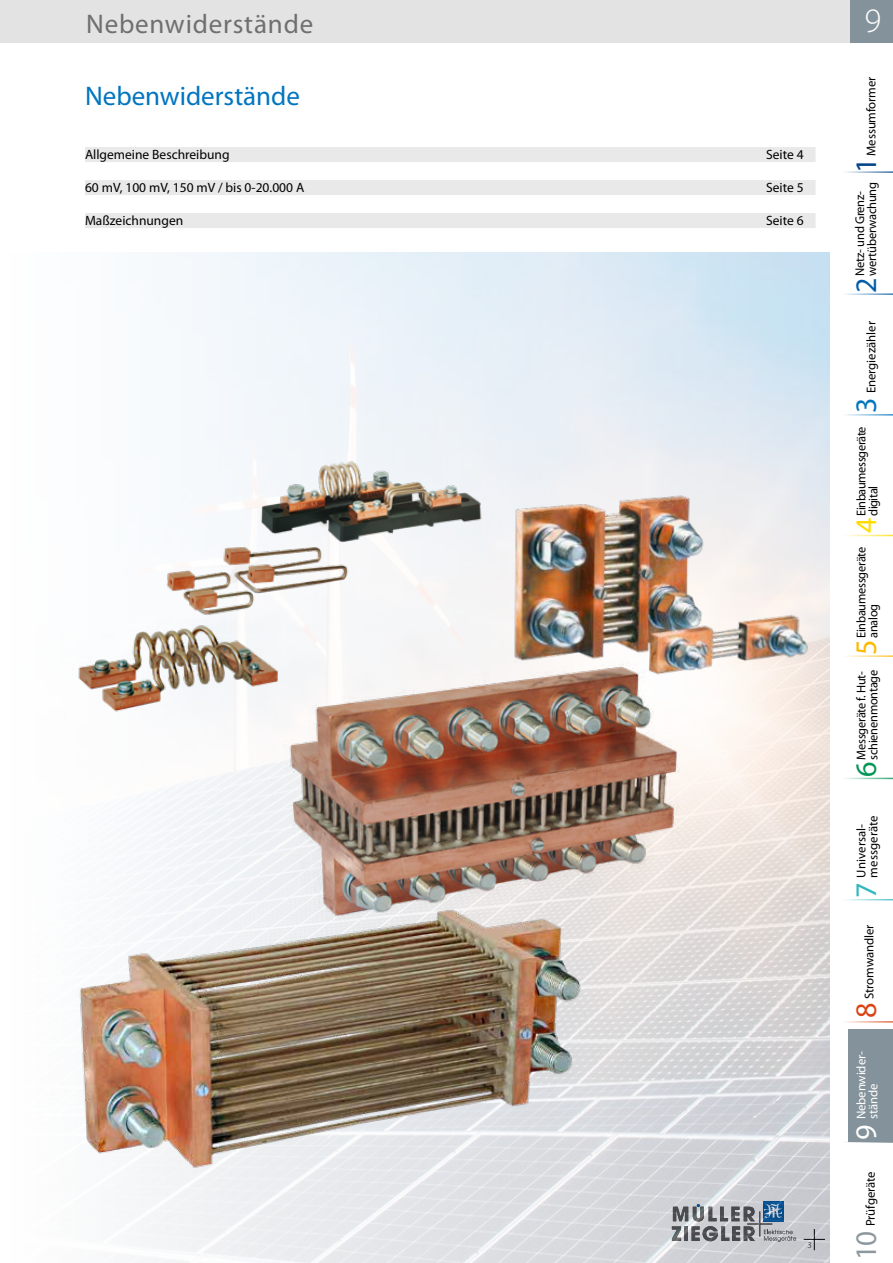
<style>
.page{position:relative;width:893px;height:1263px;background:#fff}
.page>*{position:absolute;margin:0;border:0;box-sizing:border-box;transform-origin:0 0}
.t1{font:300 34.35px "Myriad Pro";color:#fff}
.t2{font:30px "Myriad Pro";color:#8d989e}
.t3{font:30px "Myriad Pro";color:#048}
.t4{font:30px "Myriad Pro";color:#005da9}
.t5{font:30px "Myriad Pro";color:#fbba00}
.t6{font:30px "Myriad Pro";color:#fff}
.t7{font:30px "Myriad Pro";color:#0075bf}
.t8{font:30px "Myriad Pro";color:#fd0}
.t9{font:30px "Myriad Pro";color:#009655}
.t10{font:30px "Myriad Pro";color:#31b7bc}
.t11{font:30px "Myriad Pro";color:#da4415}
.t12{font:27px "Myriad Pro";letter-spacing:.03em;color:#706f6f}
.t13{font:27px "Myriad Pro";color:#0075bf}
.t14{font:13.5px "Myriad Pro";color:#000}
.t15{font:12.75px/12px "Myriad Pro";letter-spacing:-.02em;color:#000}
.t16{font:12.75px/12px "Myriad Pro";letter-spacing:.01em;color:#000}
.t17{font:12.75px/12px "Myriad Pro";letter-spacing:-.01em;color:#fff}
.t18{font:12.75px "Myriad Pro";color:#000}
.t19{font:300 9px "Myriad Pro";color:#000}
</style>
<div class="page">
<div style="left:0;top:0;width:893px;height:43px;background:#e3e3e3"></div>
<div style="left:850px;top:0;width:43px;height:43px;background:#83929b"></div>
<div style="left:848px;top:1029px;width:45px;height:113px;background:#83929b"></div>
<hr style="left:842px;top:293px;width:51px;height:2px;background:#005da9">
<hr style="left:842px;top:171px;width:51px;height:2px;background:#048">
<hr style="left:842px;top:655px;width:51px;height:2px;background:#fbba00">
<hr style="left:842px;top:1141px;width:51px;height:2px;background:#83929b">
<hr style="left:842px;top:414px;width:51px;height:2px;background:#0075bf">
<hr style="left:842px;top:535px;width:51px;height:1px;background:#fd0">
<hr style="left:842px;top:778px;width:51px;height:1px;background:#009655">
<hr style="left:842px;top:899px;width:51px;height:1px;background:#31b7bc">
<hr style="left:842px;top:1021px;width:51px;height:2px;background:#da4415">
<div style="left:85px;top:147px;width:731px;height:15px;background:#e9e9e9"></div>
<div style="left:85px;top:180px;width:731px;height:15px;background:#e9e9e9"></div>
<div style="left:85px;top:213px;width:731px;height:15px;background:#e9e9e9"></div>
<img style="left:140px;top:253px;width:689px;height:1010px">
<img style="left:484px;top:430px;width:346px;height:289px">
<img style="left:197px;top:636px;width:577px;height:384px">
<img style="left:79px;top:896px;width:523px;height:277px">
<img style="left:250px;top:454px;width:235px;height:100px">
<img style="left:149px;top:532px;width:235px;height:100px">
<img style="left:78px;top:619px;width:214px;height:100px">
<h3 class="t12" style="left:86px;top:7px;width:229px">Nebenwiderstände</h3>
<h1 class="t1" style="left:864px;top:0;width:18px">9</h1>
<h3 class="t13" style="left:85px;top:80px;width:216px">Nebenwiderstände</h3>
<p class="t14" style="left:85px;top:146px;width:146px">Allgemeine Beschreibung</p>
<p class="t14" style="left:766px;top:146px;width:39px">Seite 4</p>
<p class="t14" style="left:85px;top:179px;width:221px">60 mV, 100 mV, 150 mV / bis 0-20.000 A</p>
<p class="t14" style="left:766px;top:179px;width:39px">Seite 5</p>
<p class="t14" style="left:85px;top:212px;width:100px">Maßzeichnungen</p>
<p class="t14" style="left:766px;top:212px;width:39px">Seite 6</p>
<p class="t19" style="left:808px;top:1239px;width:6px">3</p>
<p class="t15" style="left:865px;top:156px;width:81px;rotate:-90deg">Messumformer</p>
<p class="t15" style="left:854px;top:276px;width:95px;rotate:-90deg">Netz- und Grenz&shy;wertüberwachung</p>
<h2 class="t3" style="left:848px;top:173px;width:17px;rotate:-90deg">1</h2>
<h2 class="t4" style="left:848px;top:293px;width:17px;rotate:-90deg">2</h2>
<p class="t18" style="left:863px;top:393px;width:74px;rotate:-90deg">Energiezähler</p>
<h2 class="t7" style="left:848px;top:413px;width:17px;rotate:-90deg">3</h2>
<p class="t15" style="left:855px;top:516px;width:91px;rotate:-90deg">Einbaumessgeräte digital</p>
<h2 class="t8" style="left:848px;top:533px;width:17px;rotate:-90deg">4</h2>
<p class="t15" style="left:855px;top:638px;width:93px;rotate:-90deg">Einbaumessgeräte analog</p>
<h2 class="t5" style="left:848px;top:655px;width:17px;rotate:-90deg">5</h2>
<p class="t15" style="left:855px;top:760px;width:91px;rotate:-90deg">Messgeräte f. Hut&shy;schienenmontage</p>
<h2 class="t9" style="left:848px;top:776px;width:17px;rotate:-90deg">6</h2>
<p class="t16" style="left:855px;top:878px;width:64px;rotate:-90deg">Universal&shy;messgeräte</p>
<h2 class="t10" style="left:848px;top:898px;width:17px;rotate:-90deg">7</h2>
<p class="t15" style="left:863px;top:999px;width:75px;rotate:-90deg">Stromwandler</p>
<h2 class="t11" style="left:848px;top:1018px;width:17px;rotate:-90deg">8</h2>
<p class="t17" style="left:855px;top:1119px;width:70px;rotate:-90deg">Nebenwider&shy;stände</p>
<h2 class="t6" style="left:848px;top:1140px;width:17px;rotate:-90deg">9</h2>
<p class="t15" style="left:864px;top:1226px;width:56px;rotate:-90deg">Prüfgeräte</p>
<h2 class="t2" style="left:848px;top:1260px;width:30px;rotate:-90deg">10</h2>
</div>
